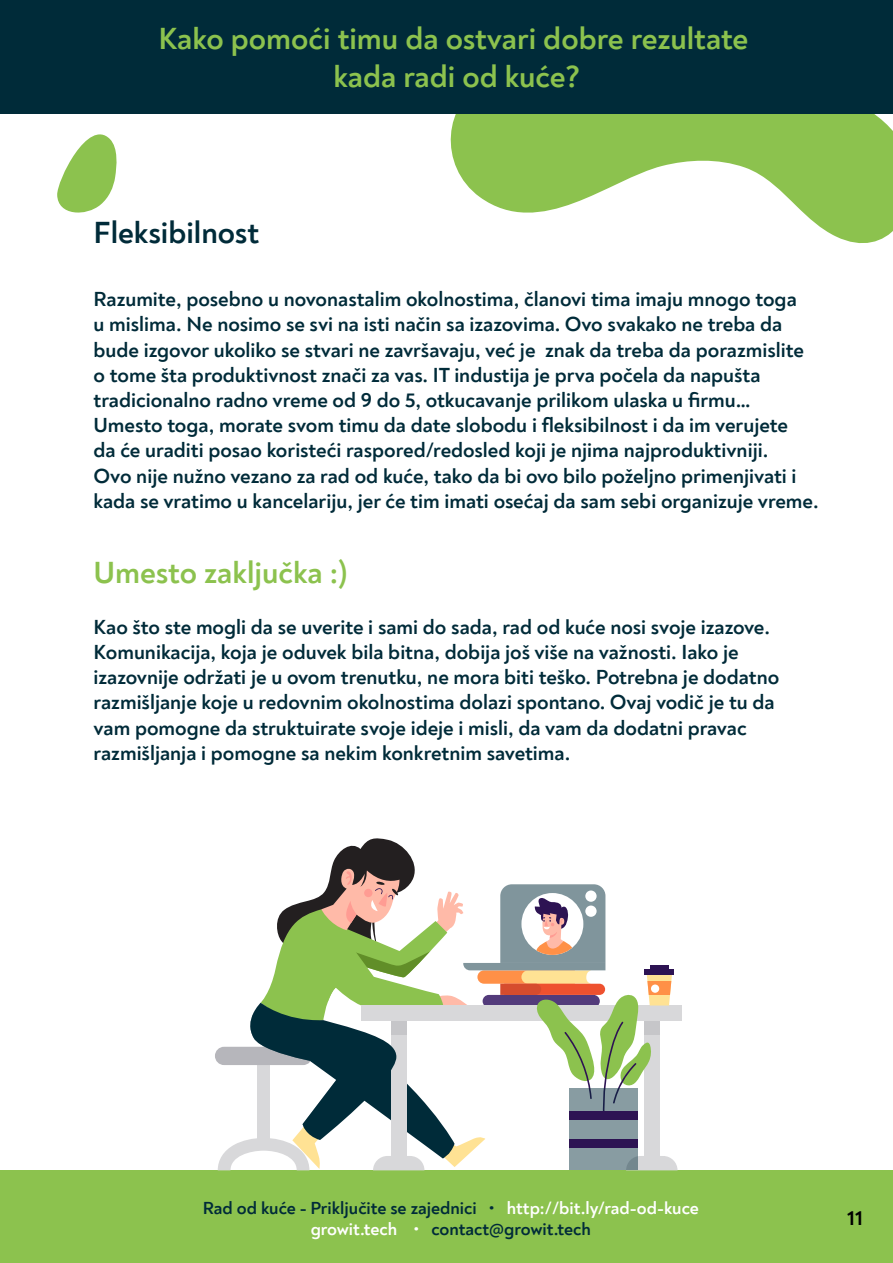
<style>
.page{position:relative;width:893px;height:1263px;background:#fff}
.page>*{position:absolute;margin:0;border:0;box-sizing:border-box;transform-origin:0 0}
.t1{font:700 31.5px/37.8px "Noah";color:#8cc24e;text-align:center}
.t2{font:700 31.5px "Noah";color:#002b39}
.t3{font:700 21px/25.2px "Noah";color:#002b39}
.t4{font:700 21px "Noah";color:#000}
.t5{font:700 18px/21.6px "Noah";color:#002b39;text-align:center}
.s1{color:#fff}
</style>
<div class="page">
<svg style="left:450px;top:114px;width:443px;height:129px;fill:#8cc24e"></svg>
<svg style="left:57px;top:134px;width:60px;height:79px"></svg>
<div style="left:0;top:0;width:893px;height:114px;background:#002b39"></div>
<div style="left:0;top:1170px;width:893px;height:93px;background:#8cc24e"></div>
<div style="left:215px;top:1047px;width:97px;height:18px;background:#b6b6bb;border-radius:9px"></div>
<svg style="left:218px;top:838px;width:459px;height:332px"></svg>
<div style="left:647px;top:982px;width:25px;height:13px;background:#ff9047"></div>
<div style="left:651px;top:984px;width:8px;height:9px;background:#fff;border-radius:50%"></div>
<div style="left:644px;top:969px;width:30px;height:5px;background:#2d1353"></div>
<div style="left:650px;top:965px;width:19px;height:5px;background:#2d1353"></div>
<h1 class="t1" style="left:158px;top:20px;width:591px">Kako pomoći timu da ostvari dobre rezultate kada radi od kuće?</h1>
<h1 class="t2" style="left:94px;top:213px;width:167px">Fleksibilnost</h1>
<p class="t3" style="left:94px;top:286px;width:727px">Razumite, posebno u novonastalim okolnostima, članovi tima imaju mnogo toga<br>u mislima. Ne nosimo se svi na isti način sa izazovima. Ovo svakako ne treba da bude izgovor ukoliko se stvari ne završavaju, već je znak da treba da porazmislite o tome šta produktivnost znači za vas. IT industija je prva počela da napušta tradicionalno radno vreme od 9 do 5, otkucavanje prilikom ulaska u firmu… Umesto toga, morate svom timu da date slobodu i fleksibilnost i da im verujete<br>da će uraditi posao koristeći raspored/redosled koji je njima najproduktivniji.<br>Ovo nije nužno vezano za rad od kuće, tako da bi ovo bilo poželjno primenjivati i kada se vratimo u kancelariju, jer će tim imati osećaj da sam sebi organizuje vreme.</p>
<h1 class="t1" style="left:94px;top:554px;width:256px">Umesto zaključka :)</h1>
<p class="t3" style="left:94px;top:614px;width:687px">Kao što ste mogli da se uverite i sami do sada, rad od kuće nosi svoje izazove.<br>Komunikacija, koja je oduvek bila bitna, dobija još više na važnosti. Iako je izazovnije održati je u ovom trenutku, ne mora biti teško. Potrebna je dodatno razmišljanje koje u redovnim okolnostima dolazi spontano. Ovaj vodič je tu da vam pomogne da struktuirate svoje ideje i misli, da vam da dodatni pravac razmišljanja i pomogne sa nekim konkretnim savetima.</p>
<p class="t5" style="left:203px;top:1197px;width:498px">Rad od kuće - Priključite se zajednici • <span class="s1">http://bit.ly/rad-od-kuce growit.tech •</span> contact@growit.tech</p>
<p class="t4" style="left:847px;top:1205px;width:17px">11</p>
</div>
